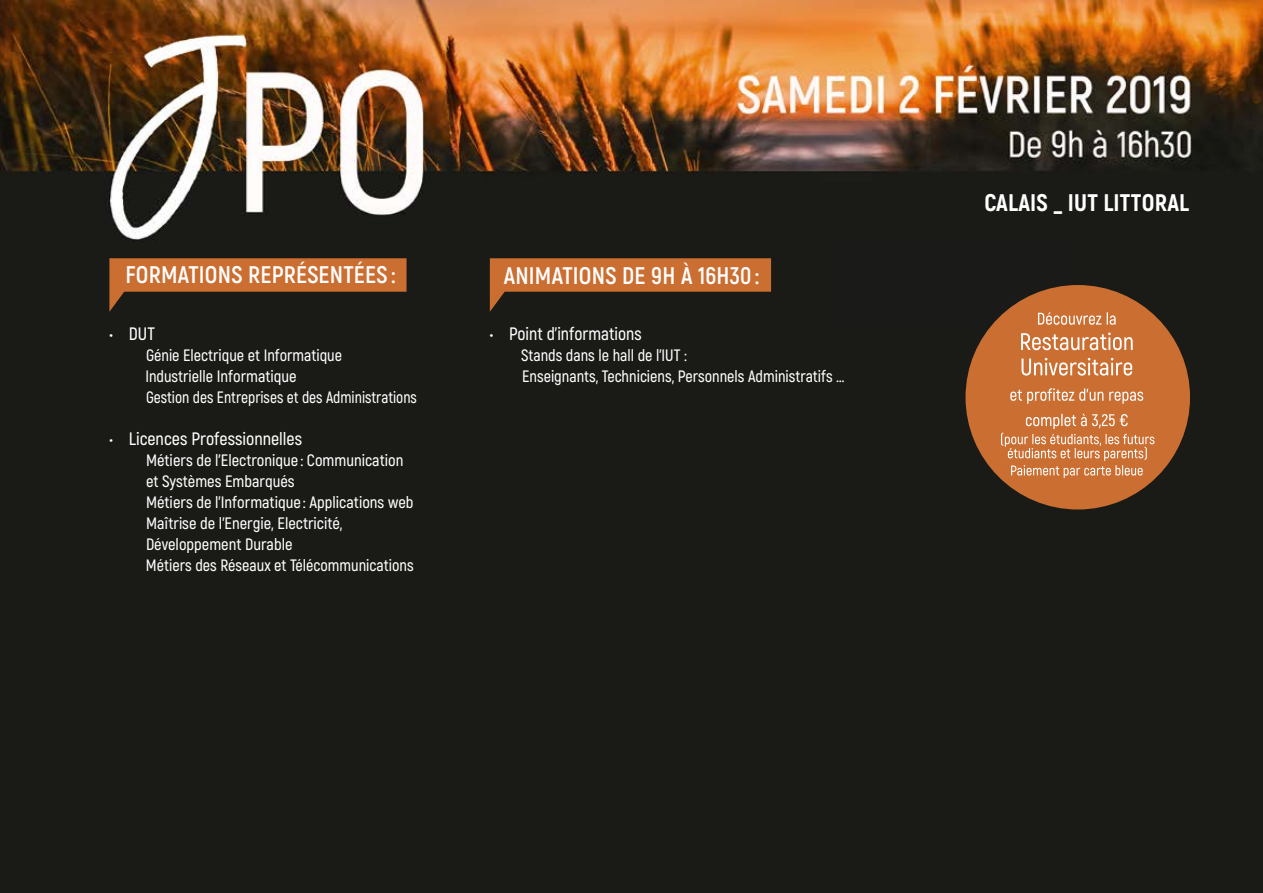
<style>
.page{position:relative;width:1263px;height:893px;background:#fff}
.page>*{position:absolute;margin:0;border:0;box-sizing:border-box;transform-origin:0 0}
.t1{font:700 24px "Akrobat";letter-spacing:.01em;color:#fff}
.t2{font:800 24px "Akrobat";letter-spacing:.01em;color:#fff}
.t3{font:600 18px "Akrobat";color:#fff}
.t4{font:600 16.5px/21px "Akrobat";color:#fff}
</style>
<div class="page">
<img style="left:0;top:0;width:1263px;height:893px">
<svg style="left:109px;top:258px;width:297px;height:54px;background:#894f26"></svg>
<svg style="left:490px;top:258px;width:281px;height:54px;background:#894f26"></svg>
<div style="left:837px;top:242px;width:234px;height:89px;background:#1a1b18"></div>
<div style="left:965px;top:285px;width:225px;height:224px;background:#cb6e31;border-radius:50%"></div>
<svg style="left:1010px;top:388px;width:133px;height:16px"></svg>
<svg style="left:1021px;top:358px;width:111px;height:18px"></svg>
<svg style="left:1021px;top:332px;width:112px;height:18px"></svg>
<svg style="left:992px;top:258px;width:123px;height:67px"></svg>
<svg style="left:1001px;top:414px;width:153px;height:64px"></svg>
<h1 class="t1" style="left:125px;top:260px;width:272px">FORMATIONS REPRÉSENTÉES :</h1>
<h1 class="t1" style="left:504px;top:261px;width:257px">ANIMATIONS DE 9H À 16H30 :</h1>
<p class="t3" style="left:109px;top:323px;width:47px">• DUT</p>
<p class="t4" style="left:145px;top:345px;width:273px">Génie Electrique et Informatique<br>Industrielle Informatique<br>Gestion des Entreprises et des Administrations</p>
<p class="t3" style="left:109px;top:428px;width:194px">• Licences Professionnelles</p>
<p class="t4" style="left:146px;top:450px;width:269px">Métiers de l’Electronique : Communication et Systèmes Embarqués<br>Métiers de l’Informatique : Applications web Maîtrise de l’Energie, Electricité, Développement Durable<br>Métiers des Réseaux et Télécommunications</p>
<p class="t3" style="left:490px;top:323px;width:153px">• Point d’informations</p>
<p class="t4" style="left:521px;top:345px;width:325px">Stands dans le hall de l’IUT :<br>Enseignants, Techniciens, Personnels Administratifs …</p>
<h1 class="t2" style="left:984px;top:187px;width:206px">CALAIS _ IUT LITTORAL</h1>
</div>
